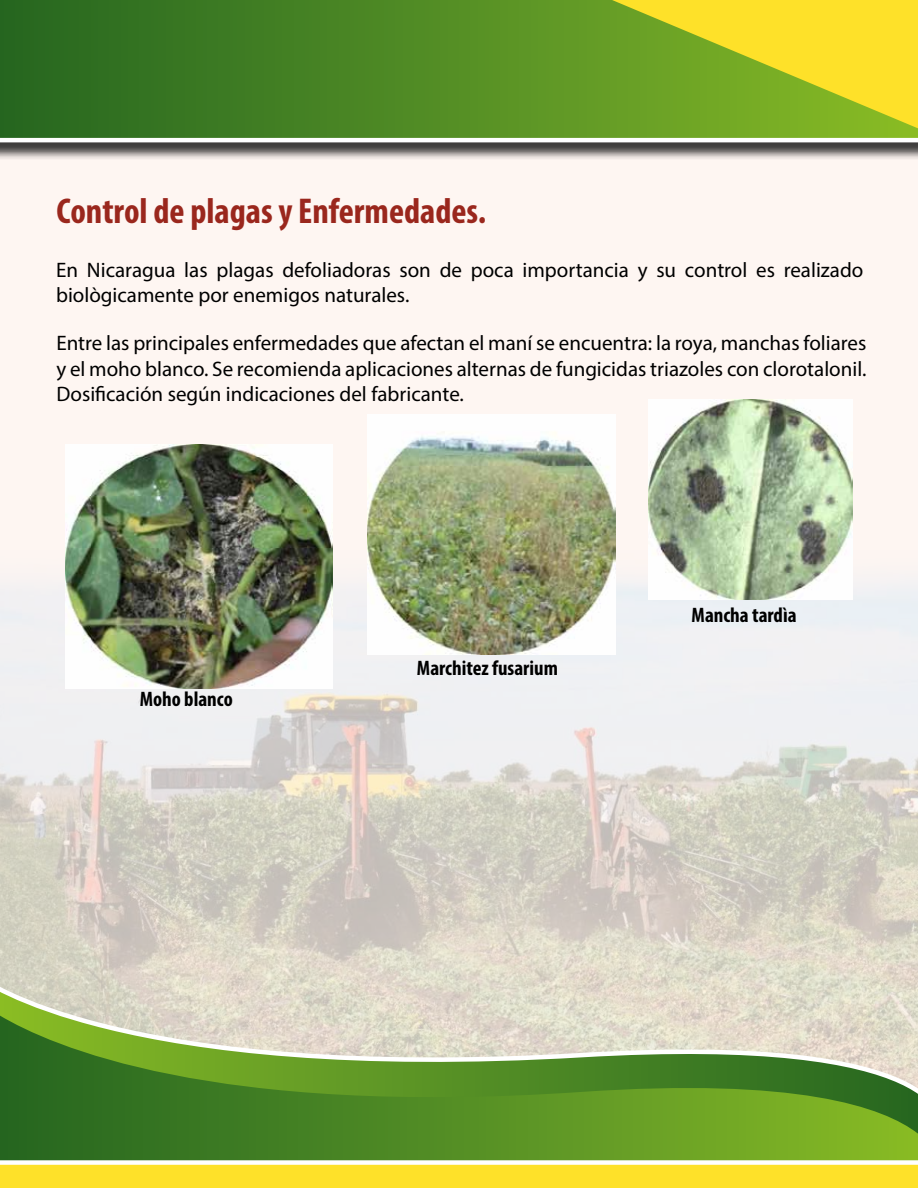
<style>
.page{position:relative;width:918px;height:1188px;background:#fff}
.page>*{position:absolute;margin:0;border:0;box-sizing:border-box;transform-origin:0 0}
.t1{font:700 condensed 36px "Myriad Pro";color:#9a271d}
.t2{font:21px/25.2px "Myriad Pro";color:#000}
.t3{font:700 condensed 21px "Myriad Pro";color:#000}
</style>
<div class="page">
<div style="left:0;top:142px;width:918px;height:991px;background:#fef6f2"></div>
<div style="left:0;top:0;width:918px;height:161px;background:#000;opacity:.75"></div>
<svg style="left:0;top:0;width:918px;height:142px;background:#4e882c"></svg>
<svg style="left:612px;top:0;width:306px;height:128px;background:#b6c327"></svg>
<img style="left:0;top:544px;width:918px;height:430px">
<svg style="left:0;top:974px;width:918px;height:42px;background:#ddd9c7"></svg>
<svg style="left:0;top:1016px;width:918px;height:144px;background:#76a04f"></svg>
<svg style="left:0;top:1160px;width:918px;height:28px;background:#fce44b"></svg>
<img style="left:65px;top:445px;width:267px;height:243px">
<img style="left:367px;top:414px;width:248px;height:240px">
<img style="left:648px;top:399px;width:205px;height:200px">
<h1 class="t1" style="left:56px;top:188px;width:431px">Control de plagas y Enfermedades.</h1>
<p class="t2" style="left:56px;top:257px;width:809px">En Nicaragua las plagas defoliadoras son de poca importancia y su control es realizado biològicamente por enemigos naturales.</p>
<p class="t2" style="left:56px;top:330px;width:812px;text-align:justify">Entre las principales enfermedades que afectan el maní se encuentra: la roya, manchas foliares y el moho blanco. Se recomienda aplicaciones alternas de fungicidas triazoles con clorotalonil.<br>Dosificación según indicaciones del fabricante.</p>
<p class="t3" style="left:140px;top:686px;width:94px">Moho blanco</p>
<p class="t3" style="left:417px;top:655px;width:143px">Marchitez fusarium</p>
<p class="t3" style="left:692px;top:602px;width:106px">Mancha tardìa</p>
</div>
